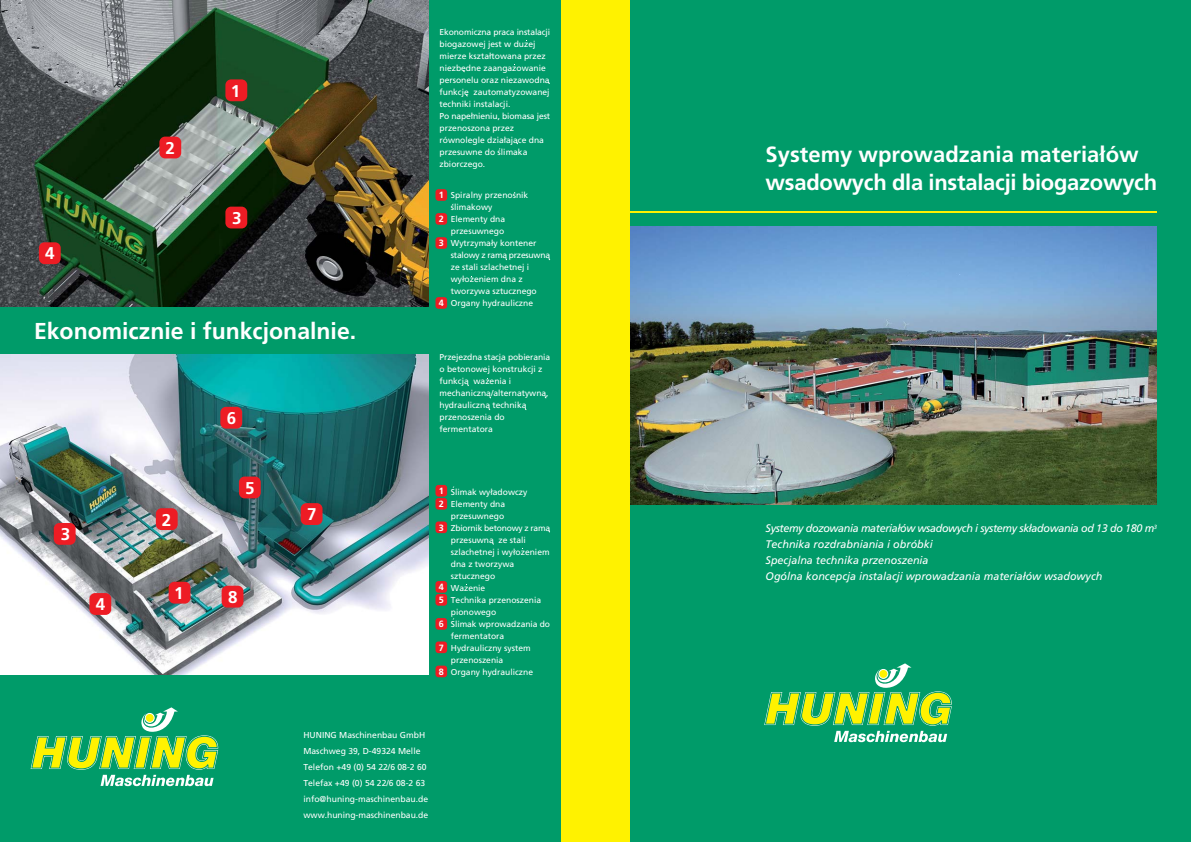
<style>
.page{position:relative;width:1191px;height:842px;background:#009b69}
.page>*{position:absolute;margin:0;border:0;box-sizing:border-box;transform-origin:0 0}
.t1{font:700 23px "Frutiger";color:#fff}
.t2{font:700 22px/28.6px "Frutiger";letter-spacing:-.015em;color:#fff}
.t3{font:700 17px "Frutiger";color:#fff}
.t4{font:italic 11px/16px "Frutiger";color:#fff}
.t5{font:700 9.1px/13px "Frutiger";color:#fff}
.t6{font:8.6px/16px "Frutiger";color:#fff}
.t7{font:8.5px/12px "Frutiger";color:#fff}
</style>
<div class="page">
<img style="left:0;top:0;width:428px;height:306px">
<img style="left:0;top:354px;width:428px;height:321px">
<img style="left:629px;top:227px;width:528px;height:278px">
<div style="left:561px;top:0;width:68px;height:842px;background:#fff200"></div>
<hr style="left:629px;top:211px;width:528px;height:2px;background:#fff200">
<div style="left:225px;top:79px;width:22px;height:22px;background:#ed1c24;border-radius:6px"></div>
<div style="left:159px;top:137px;width:22px;height:21px;background:#ed1c24;border-radius:6px"></div>
<div style="left:225px;top:207px;width:22px;height:21px;background:#ed1c24;border-radius:6px"></div>
<div style="left:39px;top:242px;width:22px;height:22px;background:#ed1c24;border-radius:6px"></div>
<div style="left:169px;top:582px;width:21px;height:22px;background:#ed1c24;border-radius:6px"></div>
<div style="left:156px;top:508px;width:22px;height:22px;background:#ed1c24;border-radius:6px"></div>
<div style="left:54px;top:523px;width:22px;height:22px;background:#ed1c24;border-radius:6px"></div>
<div style="left:89px;top:593px;width:22px;height:22px;background:#ed1c24;border-radius:6px"></div>
<div style="left:239px;top:477px;width:22px;height:21px;background:#ed1c24;border-radius:6px"></div>
<div style="left:220px;top:407px;width:22px;height:22px;background:#ed1c24;border-radius:6px"></div>
<div style="left:301px;top:503px;width:21px;height:22px;background:#ed1c24;border-radius:6px"></div>
<div style="left:222px;top:586px;width:21px;height:21px;background:#ed1c24;border-radius:6px"></div>
<div style="left:435px;top:189px;width:12px;height:12px;background:#ed1c24;border-radius:3px"></div>
<div style="left:435px;top:213px;width:12px;height:12px;background:#ed1c24;border-radius:3px"></div>
<div style="left:435px;top:237px;width:12px;height:12px;background:#ed1c24;border-radius:3px"></div>
<div style="left:435px;top:297px;width:12px;height:12px;background:#ed1c24;border-radius:3px"></div>
<div style="left:435px;top:485px;width:12px;height:12px;background:#ed1c24;border-radius:3px"></div>
<div style="left:435px;top:498px;width:12px;height:12px;background:#ed1c24;border-radius:3px"></div>
<div style="left:435px;top:521px;width:12px;height:12px;background:#ed1c24;border-radius:3px"></div>
<div style="left:435px;top:581px;width:12px;height:12px;background:#ed1c24;border-radius:3px"></div>
<div style="left:435px;top:594px;width:12px;height:12px;background:#ed1c24;border-radius:3px"></div>
<div style="left:435px;top:618px;width:12px;height:12px;background:#ed1c24;border-radius:3px"></div>
<div style="left:435px;top:641px;width:12px;height:12px;background:#ed1c24;border-radius:3px"></div>
<div style="left:435px;top:666px;width:12px;height:11px;background:#ed1c24;border-radius:3px"></div>
<svg style="left:764px;top:663px;width:187px;height:79px"></svg>
<svg style="left:31px;top:707px;width:187px;height:80px"></svg>
<svg style="left:1099px;top:150px;width:6px;height:6px"></svg>
<h3 class="t3" style="left:45px;top:247px;width:11px">4</h3>
<h3 class="t3" style="left:165px;top:141px;width:11px">2</h3>
<h3 class="t3" style="left:231px;top:84px;width:11px">1</h3>
<h3 class="t3" style="left:232px;top:211px;width:11px">3</h3>
<h1 class="t1" style="left:34px;top:322px;width:324px">Ekonomicznie i funkcjonalnie.</h1>
<h3 class="t3" style="left:61px;top:527px;width:11px">3</h3>
<h3 class="t3" style="left:96px;top:597px;width:11px">4</h3>
<h3 class="t3" style="left:162px;top:513px;width:11px">2</h3>
<h3 class="t3" style="left:174px;top:586px;width:11px">1</h3>
<h3 class="t3" style="left:227px;top:411px;width:11px">6</h3>
<h3 class="t3" style="left:245px;top:481px;width:11px">5</h3>
<h3 class="t3" style="left:228px;top:590px;width:11px">8</h3>
<h3 class="t3" style="left:307px;top:507px;width:11px">7</h3>
<p class="t7" style="left:439px;top:26px;width:112px">Ekonomiczna praca instalacji biogazowej jest w duzej mierze ksztaltowana przez niezbedne zaangazowanie personelu oraz niezawodna funkcje zautomatyzowanej techniki instalacji.<br>Po napelnieniu, biomasa jest przenoszona przez równolegle dzialajace dna przesuwne do slimaka zbiorczego.</p>
<p class="t7" style="left:451px;top:190px;width:101px">Spiralny przenosnik slimakowy<br>Elementy dna przesuwnego<br>Wytrzymaly kontener stalowy z rama przesuwna ze stali szlachetnej i wylozeniem dna z tworzywa sztucznego<br>Organy hydrauliczne</p>
<p class="t5" style="left:439px;top:189px;width:7px">1</p>
<p class="t5" style="left:439px;top:213px;width:7px">2</p>
<p class="t5" style="left:439px;top:237px;width:7px">3</p>
<p class="t5" style="left:439px;top:297px;width:7px">4</p>
<p class="t7" style="left:439px;top:352px;width:112px">Przejezdna stacja pobierania o betonowej konstrukcji z funkcja wazenia i mechaniczna/alternatywna, hydrauliczna technika przenoszenia do fermentatora</p>
<p class="t5" style="left:439px;top:485px;width:7px">1<br>2</p>
<p class="t5" style="left:439px;top:522px;width:7px">3</p>
<p class="t7" style="left:451px;top:486px;width:101px">Slimak wyladowczy<br>Elementy dna przesuwnego<br>Zbiornik betonowy z rama przesuwna ze stali szlachetnej i wylozeniem dna z tworzywa sztucznego<br>Wazenie<br>Technika przenoszenia pionowego<br>Slimak wprowadzania do fermentatora<br>Hydrauliczny system przenoszenia<br>Organy hydrauliczne</p>
<p class="t5" style="left:439px;top:581px;width:7px">4<br>5</p>
<p class="t5" style="left:439px;top:618px;width:7px">6</p>
<p class="t5" style="left:439px;top:642px;width:7px">7</p>
<p class="t5" style="left:439px;top:666px;width:7px">8</p>
<p class="t6" style="left:303px;top:728px;width:126px">HUNING Maschinenbau GmbH<br>Maschweg 39, D-49324 Melle<br>Telefon +49 (0) 54 22/6 08-2 60<br>Telefax +49 (0) 54 22/6 08-2 63 info@huning-maschinenbau.de www.huning-maschinenbau.de</p>
<h2 class="t2" style="left:765px;top:142px;width:393px">Systemy wprowadzania materialów wsadowych dla instalacji biogazowych</h2>
<p class="t4" style="left:765px;top:521px;width:393px">Systemy dozowania materialów wsadowych i systemy skladowania od 13 do 180 m<sup>3<br></sup>Technika rozdrabniania i obróbki<br>Specjalna technika przenoszenia<br>Ogólna koncepcja instalacji wprowadzania materialów wsadowych</p>
</div>
